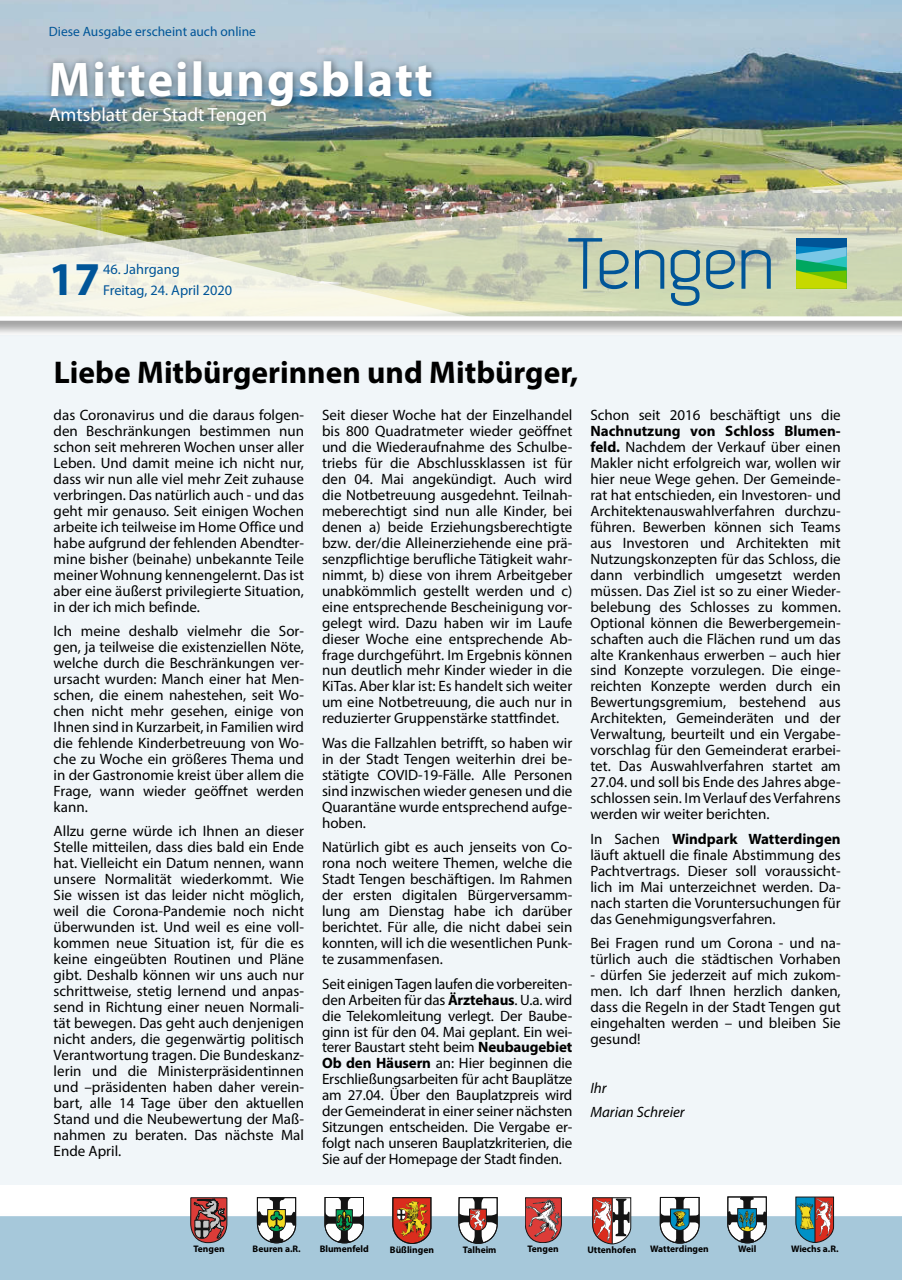
<style>
.page{position:relative;width:902px;height:1280px;background:#fff}
.page>*{position:absolute;margin:0;border:0;box-sizing:border-box;transform-origin:0 0}
.t1{font:700 48.9px "Myriad Pro";letter-spacing:.04em;color:#fff}
.t2{font:700 47.25px "Myriad Pro";color:#005598}
.t3{font:700 31.5px "Myriad Pro";color:#000}
.t4{font:19.2px "Myriad Pro";color:#fff}
.t5{font:15px/16px "Myriad Pro";color:#000;text-align:justify}
.t6{font:italic 15px/24.5px "Myriad Pro";color:#000}
.t7{font:14.4px/21px "Myriad Pro";color:#005598}
.t8{font:13.5px "Myriad Pro";color:#005598}
.t9{font:700 9.45px "Myriad Pro";color:#000}
.s1{font-weight:700}
</style>
<div class="page">
<div style="left:0;top:0;width:901px;height:337px;background:#000;opacity:.36"></div>
<img style="left:0;top:0;width:901px;height:321px">
<img style="left:0;top:180px;width:901px;height:137px">
<img style="left:0;top:207px;width:471px;height:110px">
<div style="left:796px;top:238px;width:50px;height:51px;background:#005598"></div>
<svg style="left:796px;top:246px;width:50px;height:43px;background:#62bc66"></svg>
<svg style="left:568px;top:238px;width:96px;height:51px;background:#9fb8ae"></svg>
<svg style="left:670px;top:250px;width:30px;height:56px;background:#80a5a8"></svg>
<svg style="left:706px;top:250px;width:64px;height:39px;background:#8aaaa9"></svg>
<div style="left:45px;top:55px;width:396px;height:61px;background:#000;opacity:.56"></div>
<div style="left:0;top:1213px;width:901px;height:67px;background:#a6c8da"></div>
<svg style="left:257px;top:1197px;width:39px;height:46px"></svg>
<svg style="left:324px;top:1197px;width:40px;height:46px"></svg>
<svg style="left:392px;top:1197px;width:39px;height:47px;background:#af5630"></svg>
<svg style="left:458px;top:1197px;width:39px;height:47px"></svg>
<svg style="left:592px;top:1197px;width:39px;height:47px"></svg>
<hr style="left:612px;top:1198px;width:1px;height:46px;background:#141414">
<svg style="left:659px;top:1197px;width:40px;height:46px"></svg>
<svg style="left:727px;top:1196px;width:39px;height:47px"></svg>
<svg style="left:795px;top:1196px;width:39px;height:47px;background:#847a71"></svg>
<hr style="left:814px;top:1197px;width:1px;height:45px;background:#141414">
<svg style="left:190px;top:1197px;width:37px;height:46px;background:#8d5555"></svg>
<svg style="left:525px;top:1197px;width:36px;height:46px;background:#b15a59"></svg>
<div style="left:0;top:335px;width:901px;height:849px;background:#f1f6f9"></div>
<p class="t8" style="left:49px;top:24px;width:208px">Diese Ausgabe erscheint auch online</p>
<h1 class="t1" style="left:49px;top:48px;width:385px">Mitteilungsblatt</h1>
<p class="t4" style="left:49px;top:103px;width:220px">Amtsblatt der Stadt Tengen</p>
<h2 class="t2" style="left:49px;top:248px;width:53px">17</h2>
<p class="t7" style="left:103px;top:258px;width:130px">46. Jahrgang<br>Freitag, 24. April 2020</p>
<h3 class="t3" style="left:54px;top:352px;width:526px">Liebe Mitbürgerinnen und Mitbürger,</h3>
<p class="t5" style="left:54px;top:407px;width:252px">das Coronavirus und die daraus folgen&shy;den Beschränkungen bestimmen nun schon seit mehreren Wochen unser aller Leben. Und damit meine ich nicht nur, dass wir nun alle viel mehr Zeit zuhause verbringen. Das natürlich auch - und das geht mir genauso. Seit einigen Wochen arbeite ich teilweise im Home Office und habe aufgrund der fehlenden Abendter&shy;mine bisher (beinahe) unbekannte Teile meiner Wohnung kennengelernt. Das ist aber eine äußerst privilegierte Situation, in der ich mich befinde.</p>
<p class="t5" style="left:54px;top:623px;width:252px">Ich meine deshalb vielmehr die Sor&shy;gen, ja teilweise die existenziellen Nöte, welche durch die Beschränkungen ver&shy;ursacht wurden: Manch einer hat Men&shy;schen, die einem nahestehen, seit Wo&shy;chen nicht mehr gesehen, einige von Ihnen sind in Kurzarbeit, in Familien wird die fehlende Kinderbetreuung von Wo&shy;che zu Woche ein größeres Thema und in der Gastronomie kreist über allem die Frage, wann wieder geöffnet werden kann.</p>
<p class="t5" style="left:54px;top:823px;width:252px">Allzu gerne würde ich Ihnen an dieser Stelle mitteilen, dass dies bald ein Ende hat. Vielleicht ein Datum nennen, wann unsere Normalität wiederkommt. Wie Sie wissen ist das leider nicht möglich, weil die Corona-Pandemie noch nicht überwunden ist. Und weil es eine voll&shy;kommen neue Situation ist, für die es keine eingeübten Routinen und Pläne gibt. Deshalb können wir uns auch nur schrittweise, stetig lernend und anpas&shy;send in Richtung einer neuen Normali&shy;tät bewegen. Das geht auch denjenigen nicht anders, die gegenwärtig politisch Verantwortung tragen. Die Bundeskanz&shy;lerin und die Ministerpräsidentinnen und –präsidenten haben daher verein&shy;bart, alle 14 Tage über den aktuellen Stand und die Neubewertung der Maß&shy;nahmen zu beraten. Das nächste Mal Ende April.</p>
<p class="t5" style="left:322px;top:407px;width:252px">Seit dieser Woche hat der Einzelhandel bis 800 Quadratmeter wieder geöffnet und die Wiederaufnahme des Schulbe&shy;triebs für die Abschlussklassen ist für den 04. Mai angekündigt. Auch wird die Notbetreuung ausgedehnt. Teilnah&shy;meberechtigt sind nun alle Kinder, bei denen a) beide Erziehungsberechtigte bzw. der/die Alleinerziehende eine prä&shy;senzpflichtige berufliche Tätigkeit wahr&shy;nimmt, b) diese von ihrem Arbeitgeber unabkömmlich gestellt werden und c) eine entsprechende Bescheinigung vor&shy;gelegt wird. Dazu haben wir im Laufe dieser Woche eine entsprechende Ab&shy;frage durchgeführt. Im Ergebnis können nun deutlich mehr Kinder wieder in die KiTas. Aber klar ist: Es handelt sich weiter um eine Notbetreuung, die auch nur in reduzierter Gruppenstärke stattfindet.</p>
<p class="t5" style="left:322px;top:735px;width:252px">Was die Fallzahlen betrifft, so haben wir in der Stadt Tengen weiterhin drei be&shy;stätigte COVID-19-Fälle. Alle Personen sind inzwischen wieder genesen und die Quarantäne wurde entsprechend aufge&shy;hoben.</p>
<p class="t5" style="left:322px;top:839px;width:252px">Natürlich gibt es auch jenseits von Co&shy;rona noch weitere Themen, welche die Stadt Tengen beschäftigen. Im Rahmen der ersten digitalen Bürgerversamm&shy;lung am Dienstag habe ich darüber berichtet. Für alle, die nicht dabei sein konnten, will ich die wesentlichen Punk&shy;te zusammenfasen.</p>
<p class="t5" style="left:322px;top:975px;width:252px">Seit einigen Tagen laufen die vorbereiten&shy;den Arbeiten für das <span class="s1">Ärztehaus</span>. U.a. wird die Telekomleitung verlegt. Der Baube&shy;ginn ist für den 04. Mai geplant. Ein wei&shy;terer Baustart steht beim <span class="s1">Neubaugebiet Ob den Häusern</span> an: Hier beginnen die Erschließungsarbeiten für acht Bauplätze am 27.04. Über den Bauplatzpreis wird der Gemeinderat in einer seiner nächsten Sitzungen entscheiden. Die Vergabe er&shy;folgt nach unseren Bauplatzkriterien, die Sie auf der Homepage der Stadt finden.</p>
<p class="t5" style="left:590px;top:407px;width:252px">Schon seit 2016 beschäftigt uns die</p>
<p class="t5" style="left:590px;top:422px;width:252px"><span class="s1">Nachnutzung von Schloss Blumen&shy;feld.</span> Nachdem der Verkauf über einen Makler nicht erfolgreich war, wollen wir hier neue Wege gehen. Der Gemeinde&shy;rat hat entschieden, ein Investoren- und Architektenauswahlverfahren durchzu&shy;führen. Bewerben können sich Teams aus Investoren und Architekten mit Nutzungskonzepten für das Schloss, die dann verbindlich umgesetzt werden müssen. Das Ziel ist so zu einer Wieder&shy;belebung des Schlosses zu kommen.<br>Optional können die Bewerbergemein&shy;schaften auch die Flächen rund um das alte Krankenhaus erwerben – auch hier sind Konzepte vorzulegen. Die einge&shy;reichten Konzepte werden durch ein Bewertungsgremium, bestehend aus Architekten, Gemeinderäten und der Verwaltung, beurteilt und ein Vergabe&shy;vorschlag für den Gemeinderat erarbei&shy;tet. Das Auswahlverfahren startet am 27.04. und soll bis Ende des Jahres abge&shy;schlossen sein. Im Verlauf des Verfahrens werden wir weiter berichten.</p>
<p class="t5" style="left:590px;top:830px;width:252px">In Sachen <span class="s1">Windpark Watterdingen </span>läuft aktuell die finale Abstimmung des Pachtvertrags. Dieser soll voraussicht&shy;lich im Mai unterzeichnet werden. Da&shy;nach starten die Voruntersuchungen für das Genehmigungsverfahren.</p>
<p class="t5" style="left:590px;top:935px;width:252px">Bei Fragen rund um Corona - und na&shy;türlich auch die städtischen Vorhaben</p>
<p class="t5" style="left:590px;top:967px;width:252px">- dürfen Sie jederzeit auf mich zukom&shy;men. Ich darf Ihnen herzlich danken, dass die Regeln in der Stadt Tengen gut eingehalten werden – und bleiben Sie gesund!</p>
<p class="t6" style="left:590px;top:1075px;width:96px">Ihr<br>Marian Schreier</p>
<p class="t9" style="left:193px;top:1243px;width:33px">Tengen</p>
<p class="t9" style="left:252px;top:1243px;width:50px">Beuren a.R.</p>
<p class="t9" style="left:320px;top:1243px;width:51px">Blumenfeld</p>
<p class="t9" style="left:390px;top:1243px;width:45px">Büßlingen</p>
<p class="t9" style="left:463px;top:1243px;width:35px">Talheim</p>
<p class="t9" style="left:527px;top:1243px;width:33px">Tengen</p>
<p class="t9" style="left:587px;top:1244px;width:50px">Uttenhofen</p>
<p class="t9" style="left:650px;top:1243px;width:60px">Watterdingen</p>
<p class="t9" style="left:738px;top:1243px;width:20px">Weil</p>
<p class="t9" style="left:791px;top:1242px;width:49px">Wiechs a.R.</p>
</div>
